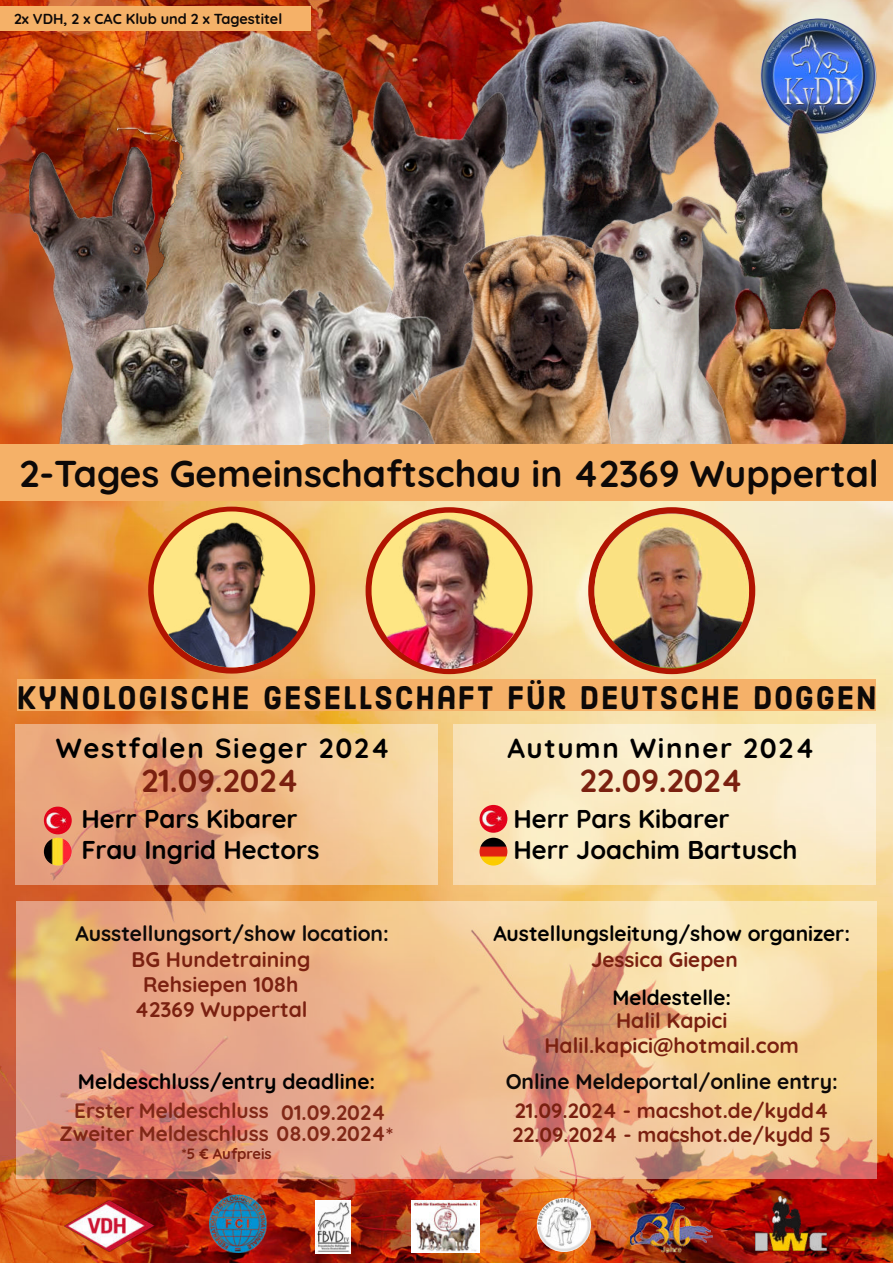
<style>
.page{position:relative;width:893px;height:1263px;background:#fff}
.page>*{position:absolute;margin:0;border:0;box-sizing:border-box;transform-origin:0 0}
.t1{font:700 37.2px "Quicksand";color:#0d0908}
.t2{font:32.4px "Harman Sans";letter-spacing:.055em;color:#0d0908}
.t3{font:700 31.8px "Quicksand";color:#7a2010}
.t4{font:700 27.6px "Quicksand";letter-spacing:.06em;color:#000}
.t5{font:700 25.65px/30.8px "Quicksand";color:#000}
.t6{font:700 21px/24.9px "Quicksand";color:#7a2010;text-align:center}
.t7{font:700 21px "Quicksand";color:#000}
.t8{font:700 21px "Quicksand";color:#0d0908}
.t9{font:700 20.7px/22.8px "Quicksand";color:#812817}
.t10{font:700 20.7px "Quicksand";color:#7a2010}
.t11{font:700 20.7px "Quicksand";color:#000}
.t12{font:700 20.55px "Quicksand";color:#7a2010}
.t13{font:700 14.85px "Quicksand";color:#7a2010}
.t14{font:700 14.4px "Quicksand";color:#0d0908}
.s1{font-size:20.55px;color:#802615}
</style>
<div class="page">
<img style="left:0;top:0;width:892px;height:1263px">
<img style="left:16px;top:901px;width:860px;height:277px">
<img style="left:15px;top:724px;width:422px;height:160px">
<img style="left:453px;top:724px;width:422px;height:160px">
<img style="left:64px;top:1201px;width:90px;height:50px">
<img style="left:411px;top:1201px;width:68px;height:51px">
<img style="left:209px;top:1195px;width:58px;height:57px">
<img style="left:453px;top:20px;width:439px;height:175px">
<img style="left:700px;top:108px;width:192px;height:160px">
<img style="left:741px;top:268px;width:151px;height:176px">
<img style="left:609px;top:195px;width:132px;height:249px">
<img style="left:118px;top:28px;width:319px;height:258px">
<img style="left:365px;top:80px;width:244px;height:154px">
<img style="left:30px;top:147px;width:176px;height:133px">
<img style="left:357px;top:234px;width:261px;height:210px">
<img style="left:148px;top:507px;width:167px;height:166px;border-radius:83px">
<img style="left:588px;top:507px;width:167px;height:167px;border-radius:83px">
<img style="left:365px;top:507px;width:167px;height:167px;border-radius:83px">
<div style="left:17px;top:679px;width:858px;height:32px;background:#f5b169"></div>
<img style="left:330px;top:286px;width:127px;height:158px">
<div style="left:0;top:444px;width:892px;height:57px;background:#f5b168"></div>
<div style="left:0;top:6px;width:310px;height:24px;background:#f5b168"></div>
<img style="left:755px;top:1196px;width:71px;height:54px">
<img style="left:630px;top:1202px;width:82px;height:51px">
<img style="left:154px;top:511px;width:156px;height:156px;border-radius:78px">
<img style="left:371px;top:514px;width:155px;height:155px;border-radius:77px">
<img style="left:536px;top:1198px;width:55px;height:54px;border-radius:27px">
<img style="left:30px;top:280px;width:215px;height:165px">
<img style="left:183px;top:276px;width:147px;height:168px">
<img style="left:44px;top:806px;width:28px;height:28px;border-radius:14px">
<img style="left:44px;top:838px;width:28px;height:27px;border-radius:14px">
<img style="left:479px;top:805px;width:28px;height:28px;border-radius:14px">
<img style="left:479px;top:838px;width:28px;height:27px;border-radius:14px">
<img style="left:594px;top:514px;width:155px;height:154px;border-radius:77px">
<img style="left:315px;top:1201px;width:36px;height:53px">
<p class="t14" style="left:14px;top:7px;width:270px">2x VDH, 2 x CAC Klub und 2 x Tagestitel</p>
<h1 class="t1" style="left:20px;top:443px;width:860px">2-Tages Gemeinschaftschau in 42369 Wuppertal</h1>
<h2 class="t2" style="left:17px;top:678px;width:861px">KYNOLOGISCHE GESELLSCHAFT FÜR DEUTSCHE DOGGEN</h2>
<h3 class="t4" style="left:56px;top:725px;width:335px">Westfalen Sieger 2024</h3>
<h3 class="t3" style="left:141px;top:754px;width:159px">21.09.2024</h3>
<h3 class="t4" style="left:507px;top:725px;width:308px">Autumn Winner 2024</h3>
<h3 class="t3" style="left:580px;top:754px;width:165px">22.09.2024</h3>
<p class="t5" style="left:81px;top:802px;width:240px">Herr Pars Kibarer<br>Frau Ingrid Hectors</p>
<p class="t5" style="left:513px;top:802px;width:285px">Herr Pars Kibarer<br>Herr Joachim Bartusch</p>
<p class="t8" style="left:75px;top:916px;width:315px">Ausstellungsort/show location:</p>
<p class="t6" style="left:132px;top:946px;width:180px">BG Hundetraining<br>Rehsiepen 108h<br>42369 Wuppertal</p>
<p class="t7" style="left:493px;top:916px;width:358px">Austellungsleitung/show organizer:</p>
<p class="t10" style="left:591px;top:943px;width:148px">Jessica Giepen</p>
<p class="t11" style="left:612px;top:980px;width:120px">Meldestelle:</p>
<p class="t6" style="left:544px;top:1006px;width:256px">Halil Kapici<br>Halil.kapici@hotmail.com</p>
<p class="t7" style="left:78px;top:1064px;width:299px">Meldeschluss/entry deadline:</p>
<p class="t8" style="left:505px;top:1064px;width:333px">Online Meldeportal/online entry:</p>
<p class="t9" style="left:59px;top:1097px;width:335px;text-indent:15px">Erster Meldeschluss<br><span class="s1">Zweiter</span> Meldeschluss 08.09.2024*</p>
<p class="t9" style="left:281px;top:1099px;width:106px">01.09.2024</p>
<p class="t13" style="left:181px;top:1141px;width:92px">*5 € Aufpreis</p>
<p class="t10" style="left:514px;top:1093px;width:315px">21.09.2024 - macshot.de/kydd4</p>
<p class="t12" style="left:512px;top:1118px;width:320px">22.09.2024 - macshot.de/kydd 5</p>
</div>
